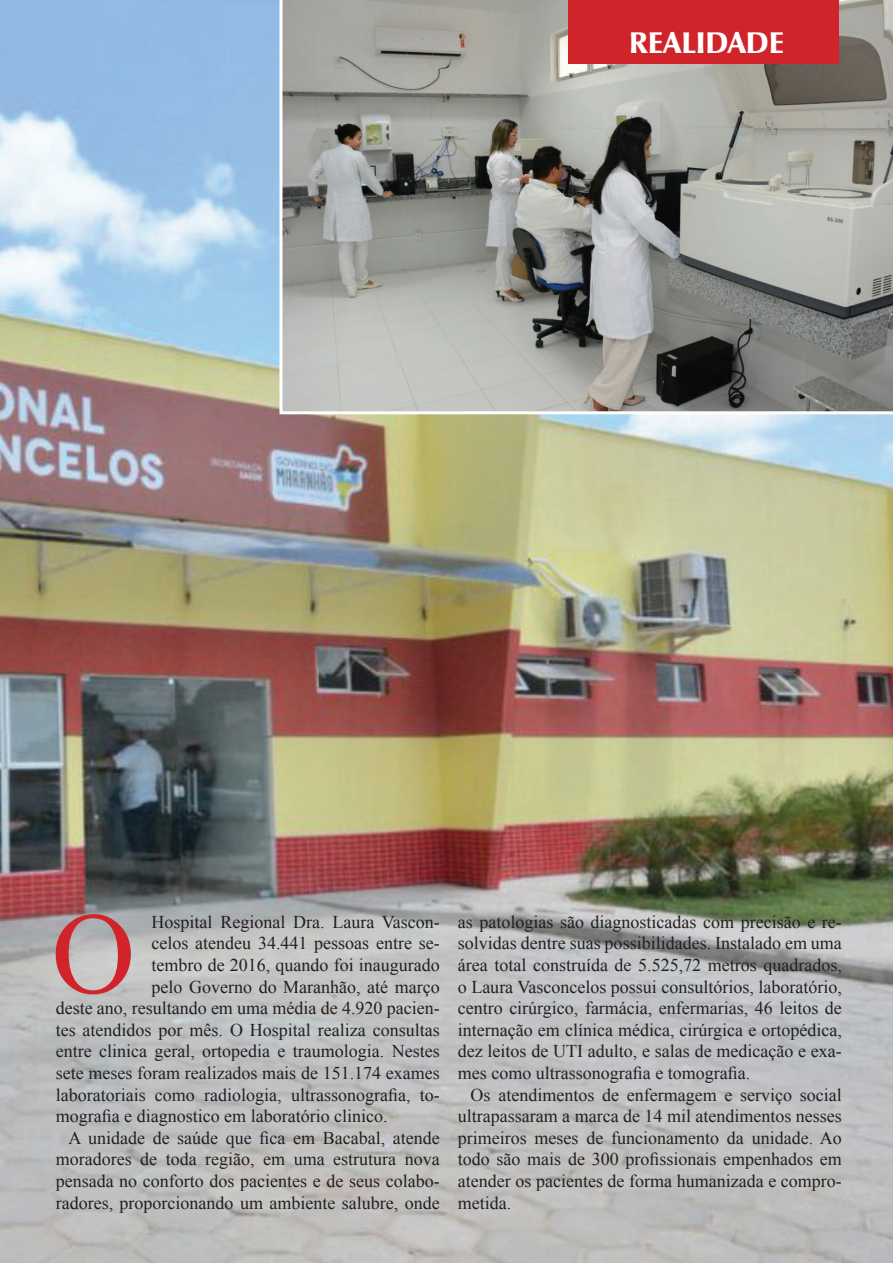
<style>
.page{position:relative;width:893px;height:1263px;background:#fff}
.page>*{position:absolute;margin:0;border:0;box-sizing:border-box;transform-origin:0 0}
.t1{font:115.8px "Times New Roman";color:#d1232a}
.t2{font:900 30px "Zapf Humanist 601 BT";color:#fff}
.t3{font:18px/21.6px "Times New Roman";color:#231f20;text-align:justify}
</style>
<div class="page">
<img style="left:0;top:0;width:893px;height:1263px">
<svg style="left:279px;top:0;width:614px;height:414px;background:#999a95"></svg>
<div style="left:568px;top:0;width:271px;height:64px;background:#d1232a"></div>
<h2 class="t2" style="left:629px;top:24px;width:156px">REALIDADE</h2>
<h1 class="t1" style="left:52px;top:876px;width:85px">O</h1>
<p class="t3" style="left:152px;top:911px;width:290px">Hospital Regional Dra. Laura Vascon-</p>
<p class="t3" style="left:152px;top:932px;width:290px">celos atendeu 34.441 pessoas entre se-</p>
<p class="t3" style="left:152px;top:954px;width:290px">tembro de 2016, quando foi inaugurado</p>
<p class="t3" style="left:152px;top:975px;width:290px">pelo Governo do Maranhão, até março</p>
<p class="t3" style="left:56px;top:997px;width:386px">deste ano, resultando em uma média de 4.920 pacien-</p>
<p class="t3" style="left:56px;top:1019px;width:386px">tes atendidos por mês. O Hospital realiza consultas</p>
<p class="t3" style="left:56px;top:1040px;width:386px">entre clinica geral, ortopedia e traumologia. Nestes</p>
<p class="t3" style="left:56px;top:1062px;width:386px">sete meses foram realizados mais de 151.174 exames</p>
<p class="t3" style="left:56px;top:1083px;width:386px">laboratoriais como radiologia, ultrassonografia, to-</p>
<p class="t3" style="left:56px;top:1105px;width:333px">mografia e diagnostico em laboratório clinico.</p>
<p class="t3" style="left:68px;top:1127px;width:373px">A unidade de saúde que fica em Bacabal, atende</p>
<p class="t3" style="left:56px;top:1148px;width:386px">moradores de toda região, em uma estrutura nova</p>
<p class="t3" style="left:56px;top:1170px;width:386px">pensada no conforto dos pacientes e de seus colabo-</p>
<p class="t3" style="left:56px;top:1191px;width:386px">radores, proporcionando um ambiente salubre, onde</p>
<p class="t3" style="left:458px;top:911px;width:386px">as patologias são diagnosticadas com precisão e re&shy;solvidas dentre suas possibilidades. Instalado em uma área total construída de 5.525,72 metros quadrados, o Laura Vasconcelos possui consultórios, laboratório, centro cirúrgico, farmácia, enfermarias, 46 leitos de internação em clínica médica, cirúrgica e ortopédica, dez leitos de UTI adulto, e salas de medicação e exa&shy;mes como ultrassonografia e tomografia.</p>
<p class="t3" style="left:458px;top:1083px;width:386px;text-indent:13px">Os atendimentos de enfermagem e serviço social ultrapassaram a marca de 14 mil atendimentos nesses primeiros meses de funcionamento da unidade. Ao todo são mais de 300 profissionais empenhados em atender os pacientes de forma humanizada e compro&shy;metida.</p>
</div>
